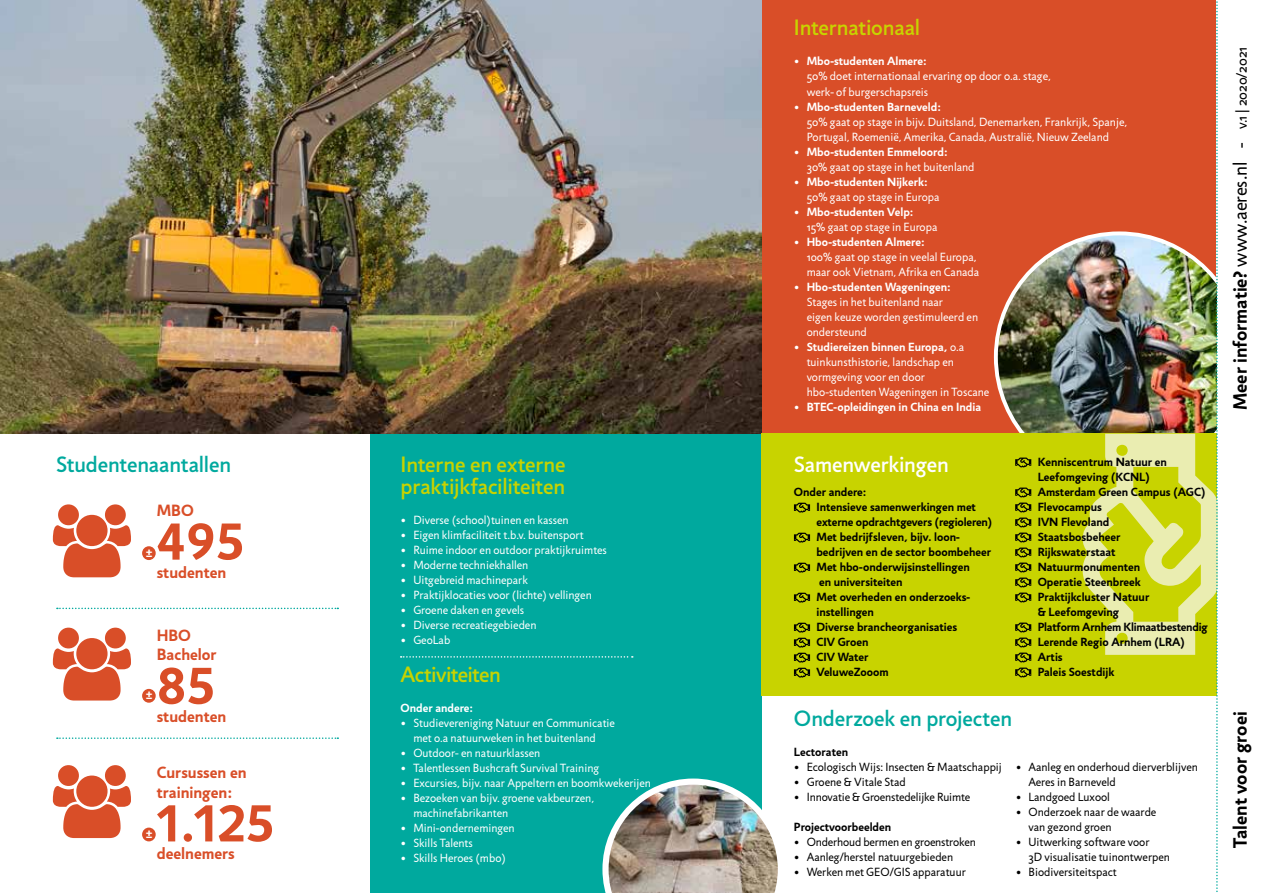
<style>
.page{position:relative;width:1263px;height:893px;background:#fff}
.page>*{position:absolute;margin:0;border:0;box-sizing:border-box;transform-origin:0 0}
.t1{font:700 52.5px "Jigsaw";letter-spacing:.01em;color:#d94e28}
.t2{font:500 22.5px/22.5px "Jigsaw";letter-spacing:-.01em;color:#c8d300}
.t3{font:500 22.5px "Jigsaw";letter-spacing:-.005em;color:#00a99e}
.t4{font:500 22.5px "Jigsaw";letter-spacing:-.005em;color:#fff}
.t5{font:500 22.5px "Jigsaw";letter-spacing:-.03em;color:#c8d300}
.t6{font:700 19.5px "Jigsaw";color:#000}
.t7{font:700 16.5px/19.8px "Jigsaw";color:#d94e28}
.t8{font:12px/15px "Jigsaw";color:#fff}
.t9{font:700 12px/15px "Jigsaw";color:#000}
.t10{font:12px/15px "Jigsaw";color:#000}
.t11{font:700 12px "Jigsaw";color:#fff}
.s1{font-weight:700}
.s2{font-weight:400}
.s3{font-weight:400;font-size:18px}
.s4{font-weight:400;font-size:15px}
</style>
<div class="page">
<div style="left:761px;top:0;width:455px;height:434px;background:#d94e28"></div>
<img style="left:996px;top:233px;width:247px;height:247px;border-radius:123px">
<div style="left:370px;top:0;width:391px;height:893px;background:#00a99e"></div>
<svg style="left:57px;top:608px;width:281px;height:1px"></svg>
<svg style="left:57px;top:737px;width:281px;height:2px"></svg>
<img style="left:0;top:0;width:761px;height:434px">
<img style="left:602px;top:778px;width:176px;height:115px">
<div style="left:761px;top:434px;width:455px;height:262px;background:#c8d300"></div>
<div style="left:1217px;top:0;width:46px;height:434px;background:#fff"></div>
<div style="left:142px;top:546px;width:14px;height:14px;background:#d94e28;border-radius:50%"></div>
<div style="left:142px;top:689px;width:14px;height:14px;background:#d94e28;border-radius:50%"></div>
<div style="left:142px;top:828px;width:14px;height:13px;background:#d94e28;border-radius:50%"></div>
<svg style="left:794px;top:503px;width:16px;height:10px"></svg>
<svg style="left:794px;top:533px;width:16px;height:10px"></svg>
<svg style="left:794px;top:563px;width:16px;height:10px"></svg>
<svg style="left:794px;top:593px;width:16px;height:10px"></svg>
<svg style="left:794px;top:623px;width:16px;height:55px"></svg>
<svg style="left:1015px;top:458px;width:16px;height:9px"></svg>
<svg style="left:1015px;top:488px;width:16px;height:9px"></svg>
<svg style="left:1015px;top:503px;width:16px;height:9px"></svg>
<svg style="left:1015px;top:518px;width:16px;height:9px"></svg>
<svg style="left:1015px;top:533px;width:16px;height:9px"></svg>
<svg style="left:1015px;top:548px;width:16px;height:9px"></svg>
<svg style="left:1015px;top:563px;width:16px;height:9px"></svg>
<svg style="left:1015px;top:578px;width:16px;height:9px"></svg>
<svg style="left:1015px;top:593px;width:16px;height:9px"></svg>
<svg style="left:1015px;top:623px;width:16px;height:9px"></svg>
<svg style="left:1015px;top:638px;width:16px;height:9px"></svg>
<svg style="left:1015px;top:653px;width:16px;height:9px"></svg>
<svg style="left:1015px;top:668px;width:16px;height:9px"></svg>
<svg style="left:401px;top:656px;width:232px;height:2px"></svg>
<img style="left:1082px;top:1px;width:136px;height:891px">
<h2 class="t3" style="left:56px;top:451px;width:176px">Studentenaantallen</h2>
<h3 class="t7" style="left:157px;top:500px;width:39px">MBO</h3>
<h1 class="t1" style="left:157px;top:510px;width:88px">495</h1>
<h3 class="t7" style="left:157px;top:562px;width:71px">studenten</h3>
<p class="t11" style="left:146px;top:545px;width:8px">±</p>
<h3 class="t7" style="left:157px;top:625px;width:61px">HBO<br>Bachelor</h3>
<h1 class="t1" style="left:157px;top:654px;width:59px">85</h1>
<h3 class="t7" style="left:157px;top:706px;width:71px">studenten</h3>
<p class="t11" style="left:146px;top:688px;width:8px">±</p>
<h3 class="t7" style="left:157px;top:762px;width:91px">Cursussen en trainingen:</h3>
<h1 class="t1" style="left:157px;top:791px;width:118px">1.125</h1>
<h3 class="t7" style="left:157px;top:844px;width:80px">deelnemers</h3>
<p class="t11" style="left:146px;top:827px;width:8px">±</p>
<h2 class="t2" style="left:401px;top:453px;width:166px">Interne en externe praktijkfaciliteiten</h2>
<p class="t8" style="left:401px;top:513px;width:170px">• Diverse (school)tuinen en kassen</p>
<p class="t8" style="left:401px;top:528px;width:185px">• Eigen klimfaciliteit t.b.v. buitensport</p>
<p class="t8" style="left:401px;top:543px;width:208px">• Ruime indoor en outdoor praktijkruimtes</p>
<p class="t8" style="left:401px;top:558px;width:129px">• Moderne techniekhallen</p>
<p class="t8" style="left:401px;top:573px;width:129px">• Uitgebreid machinepark</p>
<p class="t8" style="left:401px;top:588px;width:193px">• Praktijklocaties voor (lichte) vellingen</p>
<p class="t8" style="left:401px;top:603px;width:125px">• Groene daken en gevels</p>
<p class="t8" style="left:401px;top:618px;width:137px">• Diverse recreatiegebieden</p>
<p class="t8" style="left:401px;top:633px;width:51px">• GeoLab</p>
<h2 class="t5" style="left:401px;top:661px;width:102px">Activiteiten</h2>
<p class="t11" style="left:401px;top:700px;width:74px">Onder andere:</p>
<p class="t8" style="left:401px;top:715px;width:216px;text-align:center">• Studievereniging Natuur en Communicatie met o.a natuurweken in het buitenland</p>
<p class="t8" style="left:401px;top:745px;width:141px">• Outdoor- en natuurklassen</p>
<p class="t8" style="left:401px;top:760px;width:200px">• Talentlessen Bushcraft Survival Training</p>
<p class="t8" style="left:401px;top:775px;width:252px">• Excursies, bijv. naar Appeltern en boomkwekerijen</p>
<p class="t8" style="left:413px;top:790px;width:182px;text-indent:-13px">• Bezoeken van bijv. groene vakbeurzen, machinefabrikanten</p>
<p class="t8" style="left:401px;top:820px;width:116px">• Mini-ondernemingen</p>
<p class="t8" style="left:401px;top:835px;width:74px">• Skills Talents</p>
<p class="t8" style="left:401px;top:850px;width:107px">• Skills Heroes (mbo)</p>
<h2 class="t2" style="left:794px;top:16px;width:128px">Internationaal</h2>
<p class="t11" style="left:794px;top:54px;width:134px">• Mbo-studenten Almere:</p>
<p class="t8" style="left:807px;top:69px;width:246px">50% doet internationaal ervaring op door o.a. stage, werk- of burgerschapsreis</p>
<p class="t11" style="left:794px;top:99px;width:148px">• Mbo-studenten Barneveld:</p>
<p class="t8" style="left:807px;top:114px;width:322px">50% gaat op stage in bijv. Duitsland, Denemarken, Frankrijk, Spanje,<br>Portugal, Roemenië, Amerika, Canada, Australië, Nieuw Zeeland</p>
<p class="t11" style="left:794px;top:144px;width:155px">• Mbo-studenten Emmeloord:</p>
<p class="t8" style="left:807px;top:159px;width:169px">30% gaat op stage in het buitenland</p>
<p class="t11" style="left:794px;top:174px;width:135px">• Mbo-studenten Nijkerk:</p>
<p class="t8" style="left:807px;top:189px;width:134px">50% gaat op stage in Europa</p>
<p class="t11" style="left:794px;top:204px;width:121px">• Mbo-studenten Velp:</p>
<p class="t8" style="left:807px;top:219px;width:132px">15% gaat op stage in Europa</p>
<p class="t11" style="left:794px;top:234px;width:132px">• Hbo-studenten Almere:</p>
<p class="t8" style="left:807px;top:249px;width:174px">100% gaat op stage in veelal Europa, maar ook Vietnam, Afrika en Canada</p>
<p class="t11" style="left:794px;top:279px;width:158px">• Hbo-studenten Wageningen:</p>
<p class="t8" style="left:807px;top:294px;width:173px">Stages in het buitenland naar<br>eigen keuze worden gestimuleerd en ondersteund</p>
<p class="t8" style="left:807px;top:339px;width:184px;text-indent:-13px"><span class="s1">• Studiereizen binnen Europa,</span> o.a tuinkunsthistorie, landschap en vormgeving voor en door hbo-studenten Wageningen in Toscane</p>
<p class="t11" style="left:794px;top:399px;width:189px">• BTEC-opleidingen in China en India</p>
<h2 class="t4" style="left:794px;top:451px;width:156px">Samenwerkingen</h2>
<p class="t9" style="left:816px;top:484px;width:177px;text-indent:-23px">Onder andere:<br>Intensieve samenwerkingen met externe opdrachtgevers (regioleren)<br>Met bedrijfsleven, bijv. loon&shy;bedrijven en de sector boombeheer<br>Met hbo-onderwijsinstellingen<br>en universiteiten<br>Met overheden en onderzoeks&shy;instellingen<br>Diverse brancheorganisaties<br>CIV Groen<br>CIV Water<br>VeluweZooom</p>
<p class="t9" style="left:1038px;top:454px;width:171px">Kenniscentrum Natuur en<br>Leefomgeving (KCNL)<br>Amsterdam Green Campus (AGC)<br>Flevocampus<br>IVN Flevoland<br>Staatsbosbeheer<br>Rijkswaterstaat<br>Natuurmonumenten<br>Operatie Steenbreek<br>Praktijkcluster Natuur<br>&amp; Leefomgeving<br>Platform Arnhem Klimaatbestendig<br>Lerende Regio Arnhem (LRA)<br>Artis<br>Paleis Soestdijk</p>
<h2 class="t3" style="left:794px;top:705px;width:220px">Onderzoek en projecten</h2>
<p class="t9" style="left:794px;top:745px;width:56px">Lectoraten</p>
<p class="t10" style="left:794px;top:760px;width:209px">• Ecologisch Wijs: Insecten &amp; Maatschappij</p>
<p class="t10" style="left:794px;top:775px;width:113px">• Groene &amp; Vitale Stad</p>
<p class="t10" style="left:794px;top:790px;width:178px">• Innovatie &amp; Groenstedelijke Ruimte</p>
<p class="t9" style="left:794px;top:820px;width:99px">Projectvoorbeelden</p>
<p class="t10" style="left:794px;top:835px;width:183px">• Onderhoud bermen en groenstroken</p>
<p class="t10" style="left:794px;top:850px;width:161px">• Aanleg/herstel natuurgebieden</p>
<p class="t10" style="left:794px;top:865px;width:173px">• Werken met GEO/GIS apparatuur</p>
<p class="t10" style="left:1028px;top:760px;width:171px;text-indent:-13px">• Aanleg en onderhoud dierverblijven<br>Aeres in Barneveld</p>
<p class="t10" style="left:1016px;top:790px;width:96px">• Landgoed Luxool</p>
<p class="t10" style="left:1028px;top:805px;width:129px;text-indent:-13px">• Onderzoek naar de waarde van gezond groen</p>
<p class="t10" style="left:1028px;top:835px;width:143px;text-indent:-13px">• Uitwerking software voor<br>3D visualisatie tuinontwerpen</p>
<p class="t10" style="left:1016px;top:865px;width:103px">• Biodiversiteitspact</p>
<h3 class="t6" style="left:1228px;top:410px;width:365px;rotate:-90deg">Meer informatie? <span class="s2">www.aeres.nl</span> <span class="s3">-</span> <span class="s4">v.1 | 2020/2021</span></h3>
<h3 class="t6" style="left:1228px;top:848px;width:138px;rotate:-90deg">Talent voor groei</h3>
</div>
